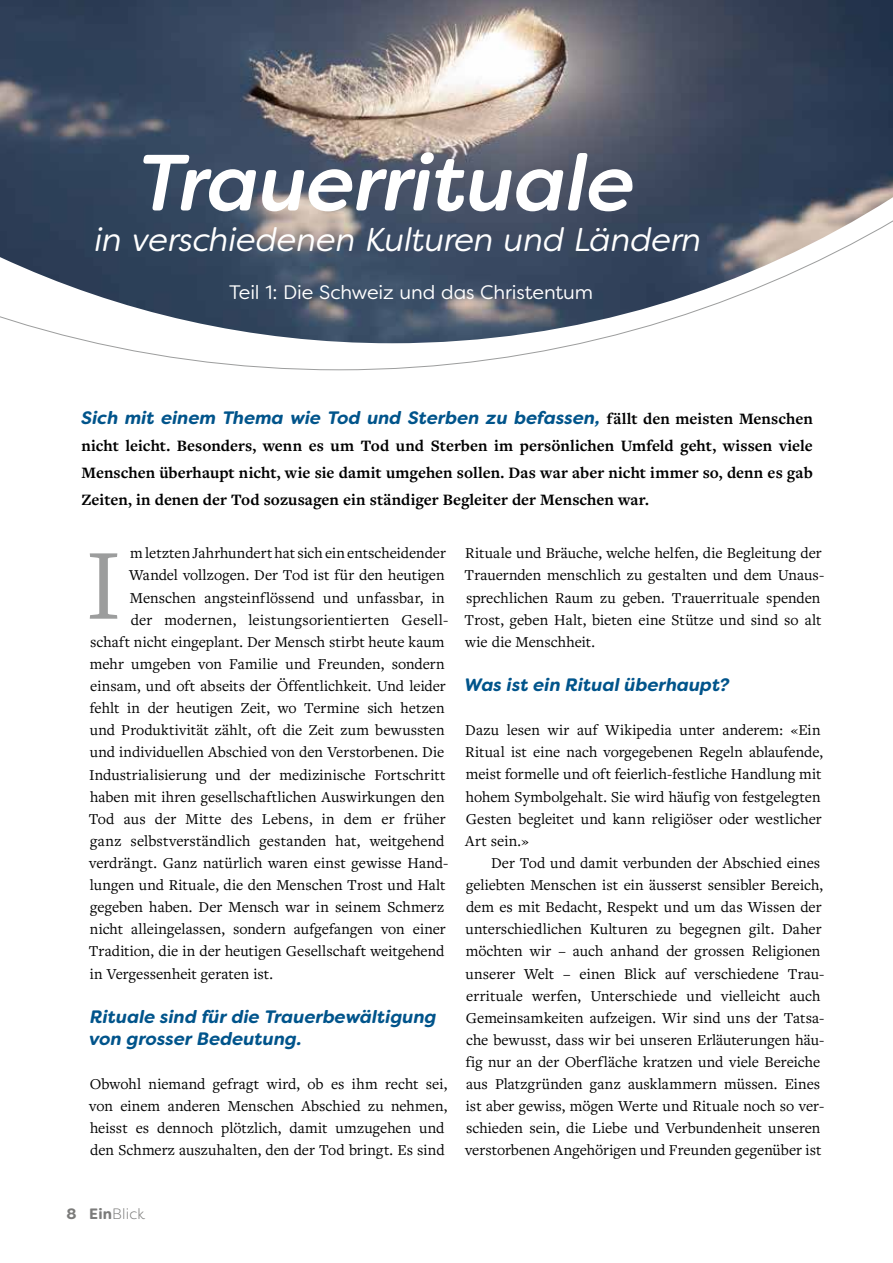
<style>
.page{position:relative;width:893px;height:1263px;background:#fff}
.page>*{position:absolute;margin:0;border:0;box-sizing:border-box;transform-origin:0 0}
.t1{font:104.4px "Freight Text Pro";color:#9c9d9d}
.t2{font:italic 500 79.5px "Filson Soft";letter-spacing:-.01em;color:#fff}
.t3{font:italic 33px "Filson Soft";letter-spacing:-.005em;color:#fff}
.t4{font:19.5px "Filson Soft";letter-spacing:-.005em;color:#fff}
.t5{font:italic 700 18px/22px "Filson Soft";color:#00548b}
.t6{font:700 16.5px/27px "Freight Text Pro";letter-spacing:.005em;color:#000;text-align:justify}
.t7{font:15.75px/22px "Freight Text Pro";color:#000}
.t8{font:300 15px "Filson Soft";letter-spacing:.005em;color:#7b7b7a}
.s1{font-family:"Freight Text Pro";font-style:normal;font-size:16.5px;color:#000}
.s2{font-weight:700}
</style>
<div class="page">
<img style="left:0;top:0;width:893px;height:343px">
<h2 class="t2" style="left:138px;top:131px;width:499px">Trauerrituale</h2>
<h3 class="t3" style="left:95px;top:219px;width:608px">in verschiedenen Kulturen und Ländern</h3>
<p class="t4" style="left:229px;top:280px;width:365px">Teil 1: Die Schweiz und das Christentum</p>
<p class="t5" style="left:81px;top:407px;width:733px">Sich mit einem Thema wie Tod und Sterben zu befassen, <span class="s1">fällt den meisten Menschen</span></p>
<p class="t6" style="left:81px;top:432px;width:733px">nicht leicht. Besonders, wenn es um Tod und Sterben im persönlichen Umfeld geht, wissen viele Menschen überhaupt nicht, wie sie damit umgehen sollen. Das war aber nicht immer so, denn es gab Zeiten, in denen der Tod sozusagen ein ständiger Begleiter der Menschen war.</p>
<p class="t7" style="left:130px;top:542px;width:317px">m letzten Jahrhundert hat sich ein entscheidender</p>
<p class="t7" style="left:129px;top:564px;width:317px">Wandel vollzogen. Der Tod ist für den heutigen</p>
<p class="t7" style="left:130px;top:586px;width:316px">Menschen angsteinflössend und unfassbar, in</p>
<p class="t7" style="left:131px;top:608px;width:319px">der modernen, leistungsorientierten Gesell-</p>
<p class="t7" style="left:90px;top:630px;width:356px">schaft nicht eingeplant. Der Mensch stirbt heute kaum</p>
<p class="t7" style="left:90px;top:652px;width:356px">mehr umgeben von Familie und Freunden, sondern</p>
<p class="t7" style="left:90px;top:674px;width:357px">einsam, und oft abseits der Öffentlichkeit. Und leider</p>
<p class="t7" style="left:90px;top:696px;width:356px">fehlt in der heutigen Zeit, wo Termine sich hetzen</p>
<p class="t7" style="left:90px;top:719px;width:356px">und Produktivität zählt, oft die Zeit zum bewussten</p>
<p class="t7" style="left:90px;top:741px;width:356px">und individuellen Abschied von den Verstorbenen. Die</p>
<p class="t7" style="left:89px;top:763px;width:358px">Industrialisierung und der medizinische Fortschritt</p>
<p class="t7" style="left:90px;top:785px;width:356px">haben mit ihren gesellschaftlichen Auswirkungen den</p>
<p class="t7" style="left:89px;top:807px;width:358px">Tod aus der Mitte des Lebens, in dem er früher</p>
<p class="t7" style="left:90px;top:829px;width:356px">ganz selbstverständlich gestanden hat, weitgehend</p>
<p class="t7" style="left:89px;top:851px;width:361px">verdrängt. Ganz natürlich waren einst gewisse Hand-</p>
<p class="t7" style="left:90px;top:873px;width:357px">lungen und Rituale, die den Menschen Trost und Halt</p>
<p class="t7" style="left:90px;top:895px;width:355px">gegeben haben. Der Mensch war in seinem Schmerz</p>
<p class="t7" style="left:90px;top:918px;width:357px">nicht alleingelassen, sondern aufgefangen von einer</p>
<p class="t7" style="left:89px;top:940px;width:357px">Tradition, die in der heutigen Gesellschaft weitgehend</p>
<p class="t7" style="left:90px;top:962px;width:185px">in Vergessenheit geraten ist.</p>
<p class="t5" style="left:89px;top:1005px;width:349px">Rituale sind für die Trauerbewältigung von grosser Bedeutung.</p>
<p class="t7" style="left:89px;top:1072px;width:360px">Obwohl niemand gefragt wird, ob es ihm recht sei, von einem anderen Menschen Abschied zu nehmen, heisst es dennoch plötzlich, damit umzugehen und den Schmerz auszuhalten, den der Tod bringt. Es sind</p>
<h1 class="t1" style="left:85px;top:516px;width:38px">I</h1>
<p class="t7" style="left:465px;top:542px;width:361px">Rituale und Bräuche, welche helfen, die Begleitung der Trauernden menschlich zu gestalten und dem Unaus&shy;sprechlichen Raum zu geben. Trauerrituale spenden Trost, geben Halt, bieten eine Stütze und sind so alt wie die Menschheit.</p>
<p class="t5" style="left:464px;top:674px;width:267px">Was ist ein Ritual überhaupt?</p>
<p class="t7" style="left:465px;top:719px;width:360px">Dazu lesen wir auf Wikipedia unter anderem: «Ein Ritual ist eine nach vorgegebenen Regeln ablaufende, meist formelle und oft feierlich-festliche Handlung mit hohem Symbolgehalt. Sie wird häufig von festgelegten Gesten begleitet und kann religiöser oder westlicher Art sein.»</p>
<p class="t7" style="left:465px;top:851px;width:361px;text-indent:26px">Der Tod und damit verbunden der Abschied eines geliebten Menschen ist ein äusserst sensibler Bereich, dem es mit Bedacht, Respekt und um das Wissen der unterschiedlichen Kulturen zu begegnen gilt. Daher möchten wir – auch anhand der grossen Religionen unserer Welt – einen Blick auf verschiedene Trau&shy;errituale werfen, Unterschiede und vielleicht auch Gemeinsamkeiten aufzeigen. Wir sind uns der Tatsa&shy;che bewusst, dass wir bei unseren Erläuterungen häu&shy;fig nur an der Oberfläche kratzen und viele Bereiche aus Platzgründen ganz ausklammern müssen. Eines ist aber gewiss, mögen Werte und Rituale noch so ver&shy;schieden sein, die Liebe und Verbundenheit unseren verstorbenen Angehörigen und Freunden gegenüber ist</p>
<p class="t8" style="left:66px;top:1204px;width:80px"><span class="s2">8 Ein</span>Blick</p>
</div>
